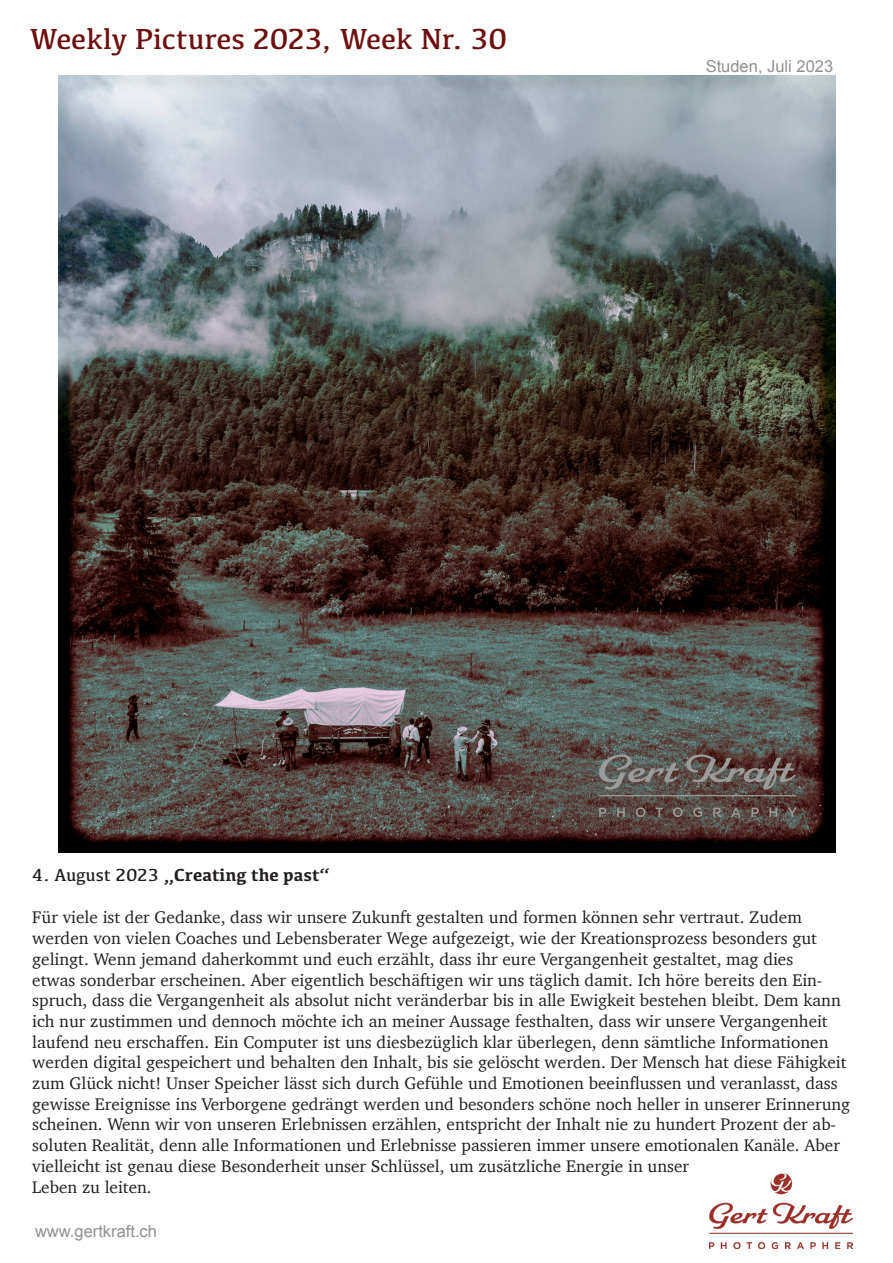
<style>
.page{position:relative;width:893px;height:1263px;background:#fff}
.page>*{position:absolute;margin:0;border:0;box-sizing:border-box;transform-origin:0 0}
.t1{font:30px "Kefa";letter-spacing:-.01em;color:#6d0f0f}
.t2{font:700 18px "Kefa";color:#231f20}
.t3{font:17.25px/20.7px "Charter";color:#231f20}
.t4{font:16.5px "Arial";color:#231f20}
.s1{font-weight:400}
</style>
<div class="page">
<img style="left:709px;top:1174px;width:143px;height:74px">
<img style="left:59px;top:75px;width:776px;height:777px">
<p class="t1" style="left:30px;top:20px;width:478px">Weekly Pictures 2023, Week Nr. 30</p>
<p class="t4" style="left:706px;top:55px;width:129px">Studen, Juli 2023</p>
<p class="t2" style="left:32px;top:863px;width:299px"><span class="s1">4. August 2023</span> „Creating the past“</p>
<p class="t3" style="left:32px;top:907px;width:771px">Für viele ist der Gedanke, dass wir unsere Zukunft gestalten und formen können sehr vertraut. Zudem</p>
<p class="t3" style="left:32px;top:928px;width:786px">werden von vielen Coaches und Lebensberater Wege aufgezeigt, wie der Kreationsprozess besonders gut</p>
<p class="t3" style="left:32px;top:948px;width:762px">gelingt. Wenn jemand daherkommt und euch erzählt, dass ihr eure Vergangenheit gestaltet, mag dies</p>
<p class="t3" style="left:32px;top:969px;width:819px">etwas sonderbar erscheinen. Aber eigentlich beschäftigen wir uns täglich damit. Ich höre bereits den Ein&shy;spruch, dass die Vergangenheit als absolut nicht veränderbar bis in alle Ewigkeit bestehen bleibt. Dem kann ich nur zustimmen und dennoch möchte ich an meiner Aussage festhalten, dass wir unsere Vergangenheit laufend neu erschaffen. Ein Computer ist uns diesbezüglich klar überlegen, denn sämtliche Informationen werden digital gespeichert und behalten den Inhalt, bis sie gelöscht werden. Der Mensch hat diese Fähigkeit zum Glück nicht! Unser Speicher lässt sich durch Gefühle und Emotionen beeinflussen und veranlasst, dass gewisse Ereignisse ins Verborgene gedrängt werden und besonders schöne noch heller in unserer Erinnerung scheinen. Wenn wir von unseren Erlebnissen erzählen, entspricht der Inhalt nie zu hundert Prozent der ab&shy;soluten Realität, denn alle Informationen und Erlebnisse passieren immer unsere emotionalen Kanäle. Aber vielleicht ist genau diese Besonderheit unser Schlüssel, um zusätzliche Energie in unser<br>Leben zu leiten.</p>
<p class="t4" style="left:35px;top:1220px;width:123px">www.gertkraft.ch</p>
</div>
